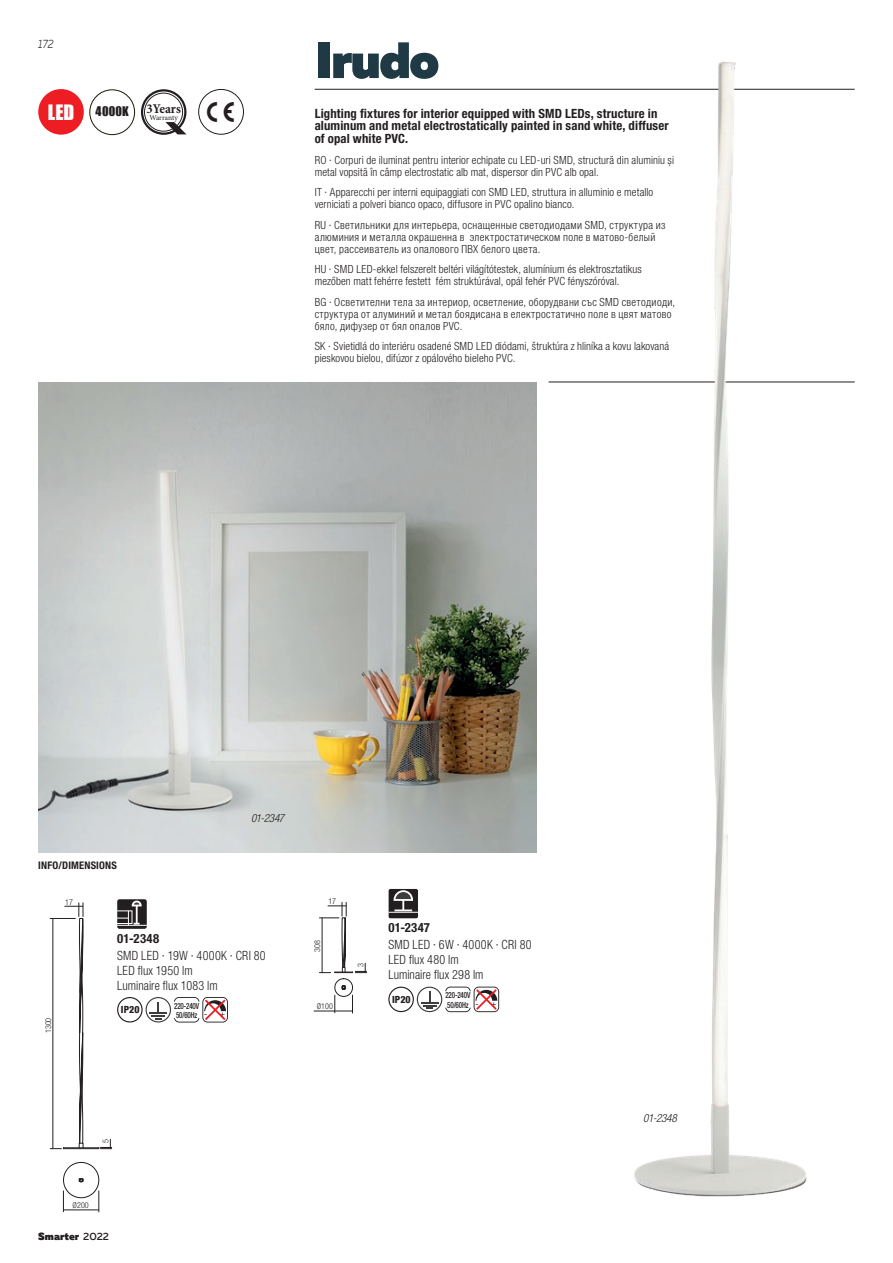
<style>
.page{position:relative;width:893px;height:1263px;background:#fff}
.page>*{position:absolute;margin:0;border:0;box-sizing:border-box;transform-origin:0 0}
.t1{font:900 51px "Muller";letter-spacing:-.035em;color:#1f3a45}
.t2{font:19.5px "Impact";color:#fff}
.t3{font:700 condensed 13.5px "Minion Pro";color:#231f20}
.t4{font:700 condensed 12.75px/12.8px "Helvetica Neue LTW1 G";letter-spacing:.015em;color:#231f20}
.t5{font:300 condensed 12.75px/15px "Helvetica Neue LTW1 G";letter-spacing:.02em;color:#231f20;scale:.95 1}
.t6{font:12.3px "Impact";letter-spacing:.015em;color:#231f20}
.t7{font:italic 300 12px "Muller";color:#231f20;scale:.85 1}
.t8{font:300 condensed 11.25px/12px "Helvetica Neue LTW1 G";letter-spacing:.015em;color:#231f20}
.t9{font:300 condensed 11.25px/12px "Helvetica Neue LTW1 G";letter-spacing:.035em;color:#231f20}
.t10{font:italic 300 condensed 11.25px "Helvetica Neue LTW1 G";letter-spacing:-.035em;color:#231f20}
.t11{font:700 condensed 10.5px "Helvetica Neue LTW1 G";letter-spacing:.02em;color:#231f20}
.t12{font:900 10.5px "Muller";color:#231f20}
.t13{font:800 condensed 9.9px "Helvetica Neue LTW1 G";color:#231f20}
.t14{font:condensed 9px "Helvetica Neue LTW1 G";color:#231f20}
.t15{font:500 condensed 8.4px/9.3px "Helvetica Neue LTW1 G";letter-spacing:-.02em;color:#231f20;scale:.83 1}
.t16{font:300 condensed 8.1px "Helvetica Neue LT Pro";color:#231f20}
.t17{font:7.5px "Minion Pro";letter-spacing:-.01em;color:#231f20}
.s1{font-weight:400;font-size:9px}
.s2{font-weight:500}
</style>
<div class="page">
<hr style="left:314px;top:1011px;width:38px;height:1px;background:#231f20">
<svg style="left:316px;top:902px;width:51px;height:112px"></svg>
<hr style="left:63px;top:1147px;width:36px;height:1px;background:#231f20">
<hr style="left:63px;top:1148px;width:36px;height:1px;background:#231f20">
<svg style="left:99px;top:1139px;width:13px;height:10px"></svg>
<svg style="left:50px;top:903px;width:34px;height:246px"></svg>
<svg style="left:63px;top:1162px;width:37px;height:50px"></svg>
<svg style="left:388px;top:889px;width:30px;height:29px"></svg>
<hr style="left:388px;top:912px;width:30px;height:1px;background:#fff">
<svg style="left:388px;top:987px;width:111px;height:25px"></svg>
<svg style="left:117px;top:899px;width:30px;height:30px"></svg>
<svg style="left:117px;top:997px;width:111px;height:25px"></svg>
<img style="left:38px;top:383px;width:468px;height:470px">
<div style="left:89px;top:89px;width:46px;height:46px;border:1px solid #191a00;border-radius:50%"></div>
<div style="left:38px;top:89px;width:46px;height:46px;background:#ee1d23;border-radius:50%"></div>
<div style="left:141px;top:89px;width:45px;height:46px;border:2px solid #231f20;border-radius:50%"></div>
<svg style="left:165px;top:122px;width:21px;height:12px"></svg>
<div style="left:144px;top:93px;width:39px;height:38px;border:1px solid #231f20;border-radius:50%"></div>
<div style="left:198px;top:89px;width:46px;height:46px;border:1px solid #231f20;border-radius:50%"></div>
<hr style="left:315px;top:89px;width:540px;height:1px;background:#231f20">
<hr style="left:549px;top:382px;width:306px;height:1px;background:#231f20">
<img style="left:506px;top:61px;width:323px;height:1136px">
<p class="t7" style="left:38px;top:36px;width:20px">172</p>
<h2 class="t2" style="left:48px;top:97px;width:28px">LED</h2>
<p class="t3" style="left:146px;top:99px;width:36px">3Years</p>
<p class="t6" style="left:96px;top:101px;width:35px">4000K</p>
<p class="t17" style="left:150px;top:112px;width:30px">Warranty</p>
<h1 class="t1" style="left:316px;top:28px;width:125px">Irudo</h1>
<p class="t4" style="left:315px;top:107px;width:356px">Lighting fixtures for interior equipped with SMD LEDs, structure in aluminum and metal electrostatically painted in sand white, diffuser of opal white PVC.</p>
<p class="t8" style="left:315px;top:154px;width:361px">RO · Corpuri de iluminat pentru interior echipate cu LED-uri SMD, structură din aluminiu și metal vopsită în câmp electrostatic alb mat, dispersor din PVC alb opal.</p>
<p class="t8" style="left:315px;top:186px;width:340px">IT · Apparecchi per interni equipaggiati con SMD LED, struttura in alluminio e metallo verniciati a polveri bianco opaco, diffusore in PVC opalino bianco.</p>
<p class="t8" style="left:315px;top:219px;width:352px">RU · Светильники для интерьера, оснащенные светодиодами SMD, структура из алюминия и металла окрашенна в электростатическом поле в матово-белый цвет, рассеиватель из опалового ПВХ белого цвета.</p>
<p class="t8" style="left:315px;top:263px;width:329px">HU · SMD LED-ekkel felszerelt beltéri világítótestek, alumínium és elektrosztatikus mezőben matt fehérre festett fém struktúrával, opál fehér PVC fényszóróval.</p>
<p class="t9" style="left:315px;top:296px;width:362px">BG · Осветителни тела за интериор, осветление, оборудвани със SMD светодиоди, структура от алуминий и метал боядисана в електростатично поле в цвят матово бяло, дифузер от бял опалов PVC.</p>
<p class="t8" style="left:315px;top:340px;width:356px">SK · Svietidlá do interiéru osadené SMD LED diódami, štruktúra z hliníka a kovu lakovaná pieskovou bielou, difúzor z opálového bieleho PVC.</p>
<p class="t11" style="left:38px;top:859px;width:80px">INFO/DIMENSIONS</p>
<p class="t16" style="left:65px;top:897px;width:9px">17</p>
<p class="t10" style="left:251px;top:811px;width:35px">01-2347</p>
<p class="t16" style="left:44px;top:1033px;width:17px;rotate:-90deg">1300</p>
<p class="t4" style="left:117px;top:932px;width:44px">01-2348</p>
<p class="t5" style="left:117px;top:948px;width:158px">SMD LED · 19W · 4000K · CRI 80<br>LED flux 1950 lm<br>Luminaire flux 1083 lm</p>
<p class="t13" style="left:121px;top:1004px;width:20px">IP20</p>
<p class="t15" style="left:174px;top:1001px;width:41px">220-240V<br>50/60Hz <span class="s1">-</span></p>
<p class="t14" style="left:220px;top:1009px;width:7px">+</p>
<p class="t16" style="left:328px;top:897px;width:9px">17</p>
<p class="t16" style="left:313px;top:952px;width:13px;rotate:-90deg">308</p>
<p class="t16" style="left:317px;top:1001px;width:18px">Ø100</p>
<p class="t16" style="left:356px;top:967px;width:5px;rotate:-90deg">3</p>
<p class="t4" style="left:388px;top:921px;width:43px">01-2347</p>
<p class="t5" style="left:388px;top:937px;width:152px">SMD LED · 6W · 4000K · CRI 80<br>LED flux 480 lm<br>Luminaire flux 298 lm</p>
<p class="t13" style="left:392px;top:993px;width:20px">IP20</p>
<p class="t15" style="left:445px;top:991px;width:41px">220-240V<br>50/60Hz <span class="s1">-</span></p>
<p class="t14" style="left:491px;top:998px;width:7px">+</p>
<p class="t16" style="left:101px;top:1143px;width:5px;rotate:-90deg">5</p>
<p class="t16" style="left:73px;top:1200px;width:18px">Ø200</p>
<p class="t12" style="left:38px;top:1229px;width:72px">Smarter <span class="s2">2022</span></p>
<p class="t10" style="left:643px;top:1111px;width:35px">01-2348</p>
</div>
